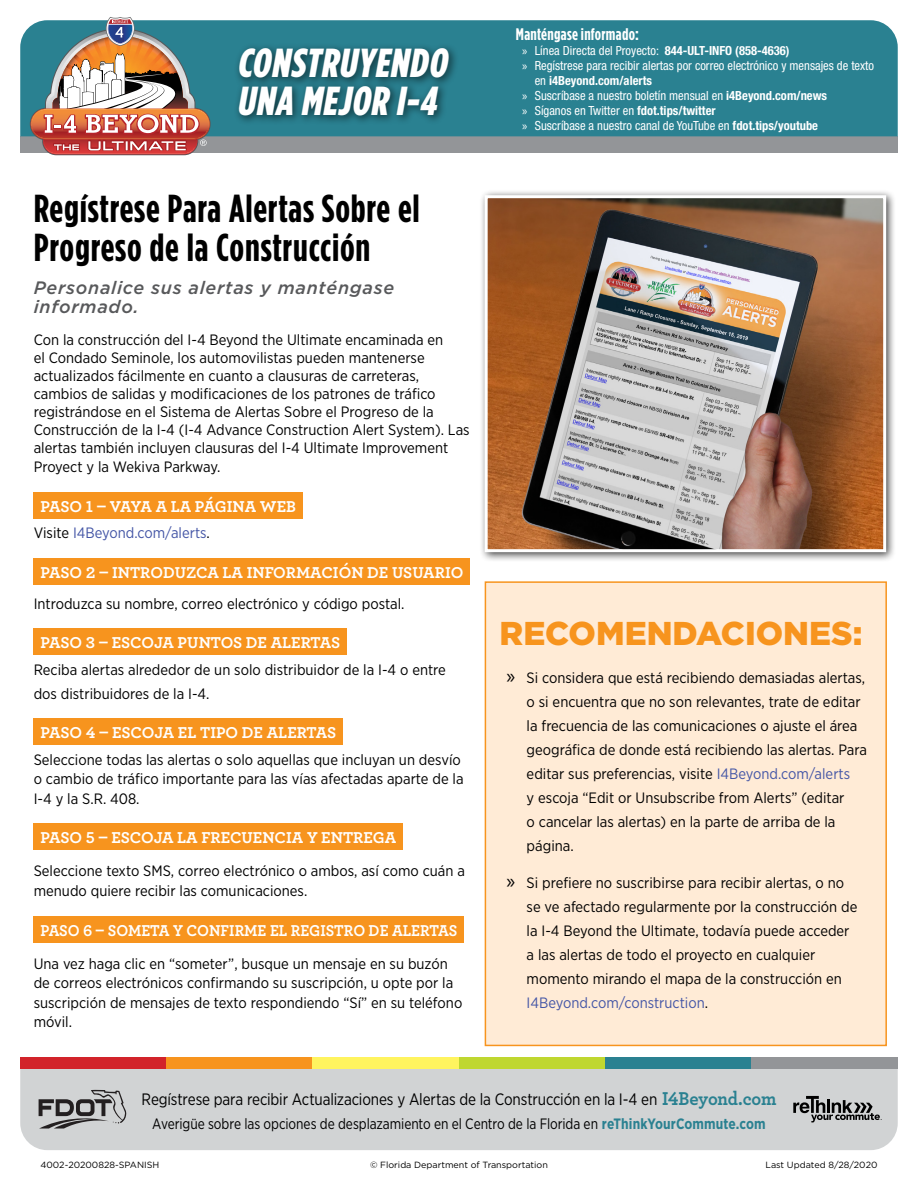
<style>
.page{position:relative;width:918px;height:1188px;background:#fff}
.page>*{position:absolute;margin:0;border:0;box-sizing:border-box;transform-origin:0 0}
.t1{font:italic 900 40.5px/37.5px "Gotham Condensed";color:#fff}
.t2{font:700 39px/39px "Gotham Condensed";letter-spacing:.02em;color:#000}
.Body{font:900 33px "Gotham";color:#f7941e}
.Subtitles{font:italic 500 18px/19.5px "Gotham";letter-spacing:.04em;color:#58595b}
.t3{font:700 16.8px "Gotham Condensed";letter-spacing:.015em;color:#fff}
.List_level_1{font:700 16.5px "Archer";color:#fff}
.t4{font:16.5px "Gotham Narrow";letter-spacing:-.01em;color:#000;scale:.94 1}
.List_level_1-2{font:700 16.5px "Archer";color:#fff;scale:.94 1}
.Body-2{font:15px/24px "Gotham Narrow";color:#000}
.List_Level_2{font:15px/19.5px "Gotham Narrow";color:#000}
.Body-3{font:15px "Gotham Narrow";color:#000;scale:.92 1}
.Body-4{font:15px "Gotham Narrow";color:#4456a6}
.t5{font:condensed 12.6px "Helvetica Neue LT Std";color:#fff}
.t6{font:700 condensed 12.6px "Helvetica Neue LT Std";color:#fff}
.t7{font:9px "Gotham";color:#000}
.s1{color:#000}
.s2{font-family:"Myriad Pro";font-stretch:normal}
.s3{font-weight:700}
.s4{font-weight:400}
.s5{font-family:"Myriad Pro";font-size:21px}
.s6{color:#4456a6}
.s7{font-family:"Archer";font-weight:700;font-size:19.5px;color:#2a8191}
.s8{font-weight:700;color:#2a8191}
</style>
<div class="page">
<div style="left:20px;top:136px;width:878px;height:17px;background:#939598"></div>
<div style="left:20px;top:20px;width:878px;height:116px;background:#2a8191"></div>
<svg style="left:30px;top:17px;width:181px;height:138px"></svg>
<div style="left:20px;top:1069px;width:878px;height:81px;background:#d1d3d4"></div>
<div style="left:20px;top:1057px;width:146px;height:12px;background:#d2232a"></div>
<div style="left:166px;top:1057px;width:147px;height:12px;background:#f7941e"></div>
<div style="left:313px;top:1057px;width:146px;height:12px;background:#fff45f"></div>
<div style="left:459px;top:1057px;width:146px;height:12px;background:#bfd730"></div>
<div style="left:605px;top:1057px;width:147px;height:12px;background:#2a8191"></div>
<div style="left:752px;top:1057px;width:146px;height:12px;background:#939598"></div>
<svg style="left:793px;top:1096px;width:89px;height:26px;background:#8e8f90"></svg>
<svg style="left:39px;top:1090px;width:87px;height:39px;background:#9c9c9d"></svg>
<div style="left:234px;top:43px;width:225px;height:83px;background:#000;opacity:.6"></div>
<div style="left:34px;top:492px;width:269px;height:27px;background:#f7941e"></div>
<div style="left:34px;top:558px;width:436px;height:27px;background:#f7941e"></div>
<div style="left:34px;top:629px;width:313px;height:26px;background:#f7941e"></div>
<div style="left:34px;top:719px;width:309px;height:26px;background:#f7941e"></div>
<div style="left:34px;top:824px;width:369px;height:26px;background:#f7941e"></div>
<div style="left:34px;top:916px;width:430px;height:26px;background:#f7941e"></div>
<div style="left:479px;top:189px;width:418px;height:373px;background:#000;opacity:.75"></div>
<img style="left:489px;top:199px;width:393px;height:349px">
<div style="left:485px;top:195px;width:401px;height:357px;border:3px solid #fff"></div>
<div style="left:485px;top:582px;width:401px;height:463px;background:#ffebd6"></div>
<div style="left:485px;top:581px;width:402px;height:465px;border:2px solid #f7941e"></div>
<h1 class="t1" style="left:237px;top:44px;width:219px">CONSTRUYENDO<br>UNA MEJOR I-4</h1>
<h1 class="t2" style="left:34px;top:188px;width:387px">Regístrese Para Alertas Sobre el<br>Progreso de la Construcción</h1>
<p class="Subtitles" style="left:34px;top:277px;width:362px">Personalice sus alertas y manténgase informado.</p>
<p class="Body-2" style="left:34px;top:330px;width:437px;line-height:18px">Con la construcción del I-4 Beyond the Ultimate encaminada en<br>el Condado Seminole, los automovilistas pueden mantenerse actualizados fácilmente en cuanto a clausuras de carreteras, cambios de salidas y modificaciones de los patrones de tráfico registrándose en el Sistema de Alertas Sobre el Progreso de la Construcción de la I-4 (I-4 Advance Construction Alert System). Las alertas también incluyen clausuras del I-4 Ultimate Improvement</p>
<p class="Body-2" style="left:34px;top:455px;width:188px">Proyect y la Wekiva Parkway.</p>
<p class="List_level_1" style="left:40px;top:493px;width:257px">PASO 1 – VAYA A LA PÁGINA WEB</p>
<p class="Body-4" style="left:34px;top:524px;width:178px"><span class="s1">Visite</span> I4Beyond.com/alerts<span class="s1">.</span></p>
<p class="List_level_1" style="left:40px;top:559px;width:424px">PASO 2 – INTRODUZCA LA INFORMACIÓN DE USUARIO</p>
<p class="Body-2" style="left:34px;top:591px;width:372px">Introduzca su nombre, correo electrónico y código postal.</p>
<p class="List_level_1" style="left:40px;top:630px;width:301px">PASO 3 – ESCOJA PUNTOS DE ALERTAS</p>
<p class="Body-2" style="left:34px;top:657px;width:414px">Reciba alertas alrededor de un solo distribuidor de la I-4 o entre dos distribuidores de la I-4.</p>
<p class="List_level_1" style="left:40px;top:720px;width:297px">PASO 4 – ESCOJA EL TIPO DE ALERTAS</p>
<p class="Body-2" style="left:34px;top:749px;width:431px;line-height:19.5px">Seleccione todas las alertas o solo aquellas que incluyan un desvío o cambio de tráfico importante para las vías afectadas aparte de la<br>I-4 y la S.R. 408.</p>
<p class="List_level_1" style="left:40px;top:825px;width:357px">PASO 5 – ESCOJA LA FRECUENCIA Y ENTREGA</p>
<p class="List_Level_2" style="left:34px;top:861px;width:433px">Seleccione texto SMS, correo electrónico o ambos, así como cuán a menudo quiere recibir las comunicaciones.</p>
<p class="List_level_1-2" style="left:40px;top:917px;width:445px">PASO 6 – SOMETA Y CONFIRME EL REGISTRO DE ALERTAS</p>
<p class="List_Level_2" style="left:34px;top:953px;width:430px">Una vez haga clic en “someter”, busque un mensaje en su buzón de correos electrónicos confirmando su suscripción, u opte por la suscripción de mensajes de texto respondiendo “Sí” en su teléfono móvil.</p>
<p class="t3" style="left:516px;top:24px;width:124px">Manténgase informado:</p>
<p class="t5" style="left:522px;top:43px;width:269px"><span class="s2">»</span> Línea Directa del Proyecto: <span class="s3">844-ULT-INFO (858-4636)</span></p>
<p class="t5" style="left:522px;top:58px;width:353px"><span class="s2">»</span> Regístrese para recibir alertas por correo electrónico y mensajes de texto</p>
<p class="t6" style="left:535px;top:73px;width:119px"><span class="s4">en</span> i4Beyond.com/alerts</p>
<p class="t5" style="left:522px;top:88px;width:307px"><span class="s2">»</span> Suscríbase a nuestro boletín mensual en <span class="s3">i4Beyond.com/news</span></p>
<p class="t5" style="left:522px;top:103px;width:195px"><span class="s2">»</span> Síganos en Twitter en <span class="s3">fdot.tips/twitter</span></p>
<p class="t5" style="left:522px;top:118px;width:297px"><span class="s2">»</span> Suscríbase a nuestro canal de YouTube en <span class="s3">fdot.tips/youtube</span></p>
<p class="Body" style="left:500px;top:611px;width:364px">RECOMENDACIONES:</p>
<p class="Body-2" style="left:527px;top:665px;width:342px;text-indent:-20px"><span class="s5">»</span> Si considera que está recibiendo demasiadas alertas, o si encuentra que no son relevantes, trate de editar la frecuencia de las comunicaciones o ajuste el área geográfica de donde está recibiendo las alertas. Para editar sus preferencias, visite <span class="s6">I4Beyond.com/alerts<br></span>y escoja “Edit or Unsubscribe from Alerts” (editar<br>o cancelar las alertas) en la parte de arriba de la página.</p>
<p class="Body-2" style="left:527px;top:871px;width:332px;text-indent:-20px"><span class="s5">»</span> Si prefiere no suscribirse para recibir alertas, o no se ve afectado regularmente por la construcción de la I-4 Beyond the Ultimate, todavía puede acceder a las alertas de todo el proyecto en cualquier momento mirando el mapa de la construcción en <span class="s6">I4Beyond.com/construction</span>.</p>
<p class="t4" style="left:142px;top:1089px;width:677px">Regístrese para recibir Actualizaciones y Alertas de la Construcción en la I-4 en <span class="s7">I4Beyond.com</span></p>
<p class="Body-3" style="left:152px;top:1115px;width:668px">Averigüe sobre las opciones de desplazamiento en el Centro de la Florida en <span class="s8">reThinkYourCommute.com</span></p>
<p class="t7" style="left:40px;top:1159px;width:120px">4002-20200828-SPANISH</p>
<p class="t7" style="left:370px;top:1159px;width:179px">© Florida Department of Transportation</p>
<p class="t7" style="left:765px;top:1159px;width:114px">Last Updated 8/28/2020</p>
</div>
